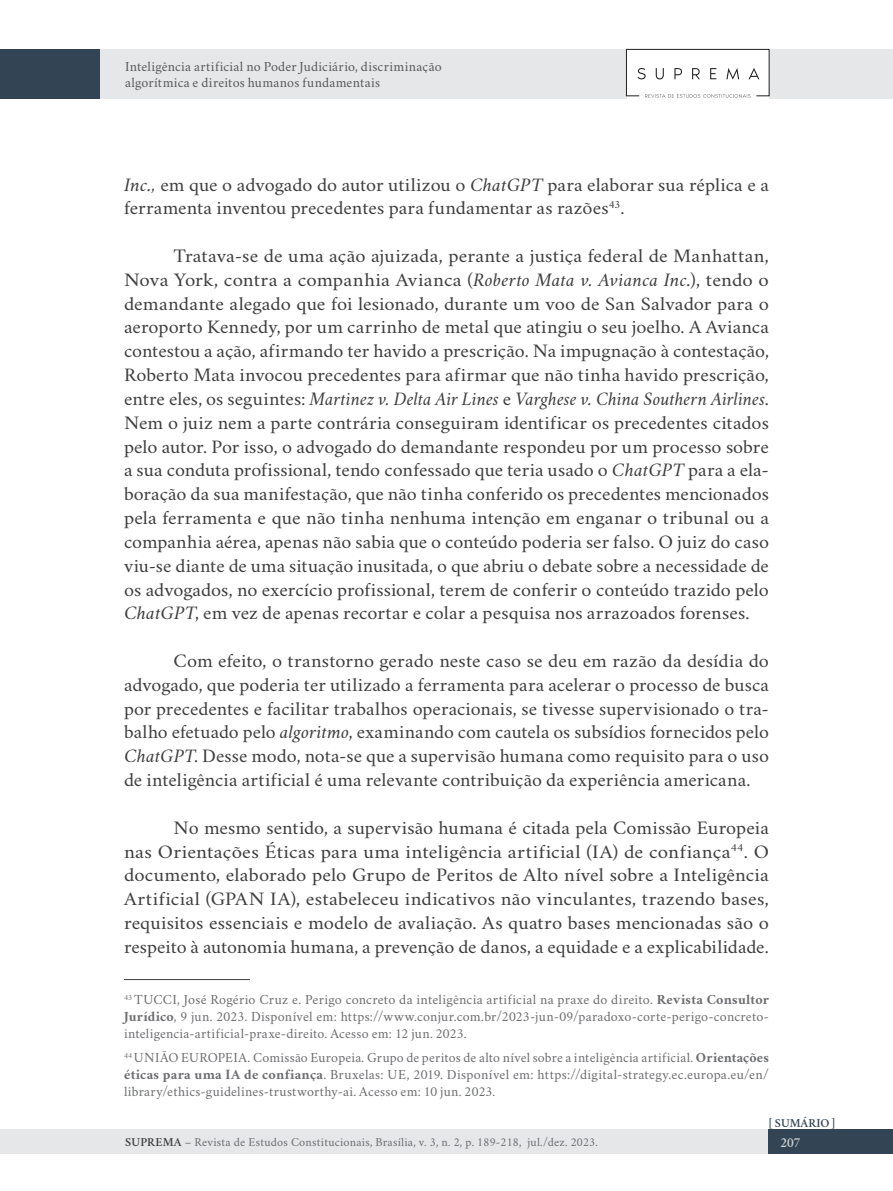
<style>
.page{position:relative;width:893px;height:1191px;background:#fff}
.page>*{position:absolute;margin:0;border:0;box-sizing:border-box;transform-origin:0 0}
.texto_corrido_pt{font:19.25px/23.8px "Crimson";color:#3e3e3f;text-align:justify;scale:1.07 1}
.texto_corrido_pt-2{font:19.25px/23.8px "Crimson";color:#3e3e3f;text-align:justify;scale:1.05 1}
.FOOTNOTE{font:14px/16.6px "Crimson";letter-spacing:.02em;color:#6c6d70;text-align:justify}
.t1{font:14px/15.8px "Crimson";letter-spacing:.02em;color:#57585a}
.t2{font:600 14px "Crimson";color:#d1d2d4}
.t3{font:12.25px "Crimson";letter-spacing:.02em;color:#6c6d70}
.t4{font:600 12.25px "Crimson";color:#334554}
.s1{font-style:italic}
.s2{font-weight:700}
.s3{font-weight:600;color:#3e3e3f}
</style>
<div class="page">
<div style="left:1px;top:49px;width:892px;height:50px;background:#e6e7e9"></div>
<div style="left:0;top:1129px;width:844px;height:25px;background:#e6e7e9"></div>
<div style="left:769px;top:1129px;width:124px;height:25px;background:#334554"></div>
<div style="left:627px;top:50px;width:142px;height:49px;background:#fff"></div>
<svg style="left:626px;top:48px;width:144px;height:50px"></svg>
<div style="left:0;top:49px;width:100px;height:50px;background:#334554"></div>
<hr style="left:124px;top:979px;width:126px;height:1px;background:#3e3e3f">
<p class="t1" style="left:125px;top:57px;width:318px">Inteligência artificial no Poder Judiciário, discriminação algorítmica e direitos humanos fundamentais</p>
<p class="texto_corrido_pt-2" style="left:124px;top:170px;width:616px"><span class="s1">Inc.,</span> em que o advogado do autor utilizou o <span class="s1">ChatGPT</span> para elaborar sua réplica e a ferramenta inventou precedentes para fundamentar as razões<sup>43</sup>.</p>
<p class="texto_corrido_pt" style="left:124px;top:241px;width:604px;text-indent:50px">Tratava-se de uma ação ajuizada, perante a justiça federal de Manhattan, Nova York, contra a companhia Avianca (<span class="s1">Roberto Mata v. Avianca Inc.</span>), tendo o demandante alegado que foi lesionado, durante um voo de San Salvador para o aeroporto Kennedy, por um carrinho de metal que atingiu o seu joelho. A Avianca contestou a ação, afirmando ter havido a prescrição. Na impugnação à contestação, Roberto Mata invocou precedentes para afirmar que não tinha havido prescrição, entre eles, os seguintes: <span class="s1">Martinez v. Delta Air Lines</span> e <span class="s1">Varghese v. China Southern Airlines</span>.<br>Nem o juiz nem a parte contrária conseguiram identificar os precedentes citados pelo autor. Por isso, o advogado do demandante respondeu por um processo sobre a sua conduta profissional, tendo confessado que teria usado o <span class="s1">ChatGPT</span> para a ela&shy;boração da sua manifestação, que não tinha conferido os precedentes mencionados pela ferramenta e que não tinha nenhuma intenção em enganar o tribunal ou a companhia aérea, apenas não sabia que o conteúdo poderia ser falso. O juiz do caso viu-se diante de uma situação inusitada, o que abriu o debate sobre a necessidade de os advogados, no exercício profissional, terem de conferir o conteúdo trazido pelo <span class="s1">ChatGPT</span>, em vez de apenas recortar e colar a pesquisa nos arrazoados forenses.</p>
<p class="texto_corrido_pt-2" style="left:124px;top:646px;width:616px;text-indent:50px">Com efeito, o transtorno gerado neste caso se deu em razão da desídia do advogado, que poderia ter utilizado a ferramenta para acelerar o processo de busca por precedentes e facilitar trabalhos operacionais, se tivesse supervisionado o tra&shy;balho efetuado pelo <span class="s1">algoritmo</span>, examinando com cautela os subsídios fornecidos pelo <span class="s1">ChatGPT</span>. Desse modo, nota-se que a supervisão humana como requisito para o uso de inteligência artificial é uma relevante contribuição da experiência americana.</p>
<p class="texto_corrido_pt-2" style="left:124px;top:813px;width:616px;text-indent:50px">No mesmo sentido, a supervisão humana é citada pela Comissão Europeia nas Orientações Éticas para uma inteligência artificial (IA) de confiança<sup>44</sup>. O documento, elaborado pelo Grupo de Peritos de Alto nível sobre a Inteligência Artificial (GPAN IA), estabeleceu indicativos não vinculantes, trazendo bases, requisitos essenciais e modelo de avaliação. As quatro bases mencionadas são o respeito à autonomia humana, a prevenção de danos, a equidade e a explicabilidade.</p>
<p class="FOOTNOTE" style="left:124px;top:989px;width:646px"><sup>43</sup> TUCCI, José Rogério Cruz e. Perigo concreto da inteligência artificial na praxe do direito. <span class="s2">Revista Consultor Jurídico</span>, 9 jun. 2023. Disponível em: https://www.conjur.com.br/2023-jun-09/paradoxo-corte-perigo-concreto&shy;inteligencia-artificial-praxe-direito. Acesso em: 12 jun. 2023.</p>
<p class="FOOTNOTE" style="left:124px;top:1047px;width:646px"><sup>44</sup> UNIÃO EUROPEIA. Comissão Europeia. Grupo de peritos de alto nível sobre a inteligência artificial. <span class="s2">Orientações éticas para uma IA de confiança</span>. Bruxelas: UE, 2019. Disponível em: https://digital-strategy.ec.europa.eu/en/ library/ethics-guidelines-trustworthy-ai. Acesso em: 10 jun. 2023.</p>
<p class="t4" style="left:769px;top:1114px;width:68px">[ SUMÁRIO ]</p>
<p class="t3" style="left:125px;top:1132px;width:474px"><span class="s3">SUPREMA</span> – Revista de Estudos Constitucionais, Brasília, v. 3, n. 2, p. 189-218, jul./dez. 2023.</p>
<p class="t2" style="left:781px;top:1132px;width:21px">207</p>
</div>
